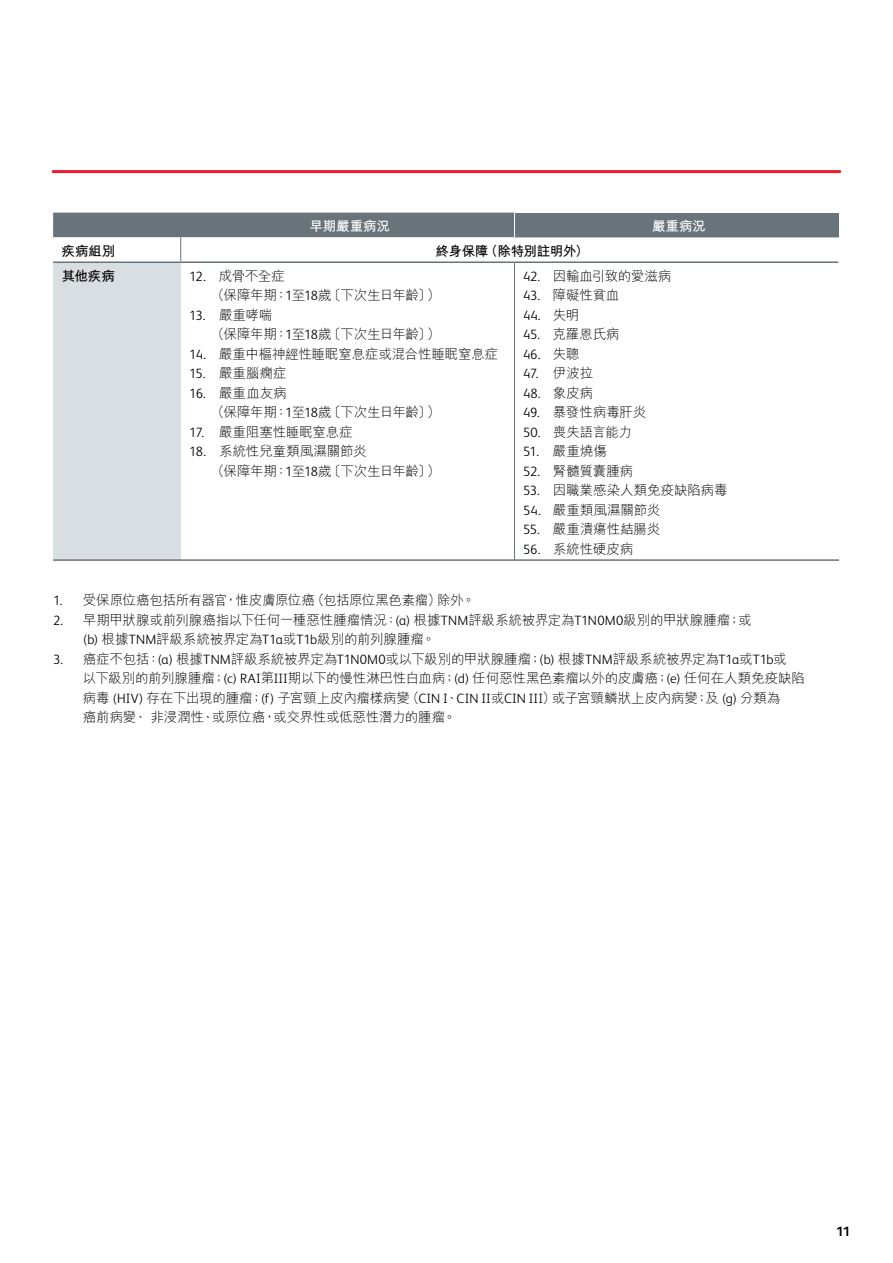
<style>
.page{position:relative;width:893px;height:1263px;background:#fff}
.page>*{position:absolute;margin:0;border:0;box-sizing:border-box;transform-origin:0 0}
.t1{font:300 13.5px/19.5px "M Hei HK";letter-spacing:-.015em;color:#000}
.t2{font:300 13.5px "FS Albert Pro";color:#000}
.t3{font:700 13.5px "M Hei HK";letter-spacing:-.015em;color:#000}
.t4{font:300 13.5px "M Hei HK";letter-spacing:.005em;color:#000}
.t5{font:700 13.5px "M Hei HK";letter-spacing:-.01em;color:#fff}
.t6{font:700 13.5px "FS Albert Pro";color:#000}
.s1{font-family:"FS Albert Pro"}
.s2{font-family:"M Hei HK"}
</style>
<div class="page">
<div style="left:53px;top:262px;width:128px;height:298px;background:#d9dee2"></div>
<hr style="left:514px;top:263px;width:1px;height:298px;background:#68737a">
<hr style="left:53px;top:559px;width:128px;height:2px;background:#68737a">
<hr style="left:181px;top:559px;width:333px;height:2px;background:#68737a">
<hr style="left:515px;top:559px;width:324px;height:2px;background:#68737a">
<hr style="left:53px;top:261px;width:128px;height:2px;background:#68737a">
<hr style="left:181px;top:261px;width:333px;height:2px;background:#68737a">
<hr style="left:514px;top:261px;width:324px;height:2px;background:#68737a">
<svg style="left:53px;top:213px;width:786px;height:49px"></svg>
<hr style="left:53px;top:170px;width:787px;height:3px;background:#ed1c2e">
<p class="t5" style="left:310px;top:216px;width:82px">早期嚴重病況</p>
<p class="t5" style="left:652px;top:216px;width:55px">嚴重病況</p>
<p class="t3" style="left:62px;top:241px;width:55px">疾病組別</p>
<p class="t3" style="left:435px;top:241px;width:155px">終身保障（除特別註明外）</p>
<p class="t3" style="left:62px;top:266px;width:55px">其他疾病</p>
<p class="t1" style="left:211px;top:266px;width:231px;text-indent:-22px"><span class="s1">12.</span> 成骨不全症<br>（保障年期：<span class="s1">1</span>至<span class="s1">18</span>歲〔下次生日年齡〕）</p>
<p class="t1" style="left:211px;top:305px;width:231px;text-indent:-22px"><span class="s1">13.</span> 嚴重哮喘<br>（保障年期：<span class="s1">1</span>至<span class="s1">18</span>歲〔下次生日年齡〕）</p>
<p class="t1" style="left:189px;top:344px;width:311px"><span class="s1">14.</span> 嚴重中樞神經性睡眠窒息症或混合性睡眠窒息症</p>
<p class="t1" style="left:189px;top:363px;width:99px"><span class="s1">15.</span> 嚴重腦癇症</p>
<p class="t1" style="left:211px;top:383px;width:231px;text-indent:-22px"><span class="s1">16.</span> 嚴重血友病<br>（保障年期：<span class="s1">1</span>至<span class="s1">18</span>歲〔下次生日年齡〕）</p>
<p class="t1" style="left:189px;top:422px;width:165px"><span class="s1">17.</span> 嚴重阻塞性睡眠窒息症</p>
<p class="t1" style="left:211px;top:441px;width:231px;text-indent:-22px"><span class="s1">18.</span> 系統性兒童類風濕關節炎<br>（保障年期：<span class="s1">1</span>至<span class="s1">18</span>歲〔下次生日年齡〕）</p>
<p class="t1" style="left:523px;top:266px;width:150px"><span class="s1">42.</span> 因輸血引致的愛滋病</p>
<p class="t1" style="left:523px;top:285px;width:98px"><span class="s1">43.</span> 障礙性貧血</p>
<p class="t2" style="left:523px;top:306px;width:58px">44. <span class="s2">失明</span></p>
<p class="t1" style="left:523px;top:324px;width:98px"><span class="s1">45.</span> 克羅恩氏病</p>
<p class="t2" style="left:523px;top:345px;width:58px">46. <span class="s2">失聰</span></p>
<p class="t2" style="left:523px;top:364px;width:72px">47. <span class="s2">伊波拉</span></p>
<p class="t2" style="left:523px;top:384px;width:72px">48. <span class="s2">象皮病</span></p>
<p class="t1" style="left:523px;top:402px;width:125px"><span class="s1">49.</span> 暴發性病毒肝炎</p>
<p class="t1" style="left:523px;top:422px;width:110px"><span class="s1">50.</span> 喪失語言能力</p>
<p class="t1" style="left:523px;top:441px;width:85px"><span class="s1">51.</span> 嚴重燒傷</p>
<p class="t1" style="left:523px;top:461px;width:112px"><span class="s1">52.</span> 腎髓質囊腫病</p>
<p class="t1" style="left:523px;top:480px;width:206px"><span class="s1">53.</span> 因職業感染人類免疫缺陷病毒</p>
<p class="t1" style="left:523px;top:500px;width:139px"><span class="s1">54.</span> 嚴重類風濕關節炎</p>
<p class="t4" style="left:523px;top:522px;width:139px"><span class="s1">55.</span> 嚴重潰瘍性結腸炎</p>
<p class="t1" style="left:523px;top:539px;width:112px"><span class="s1">56.</span> 系統性硬皮病</p>
<p class="t1" style="left:53px;top:590px;width:424px"><span class="s1">1.</span> 受保原位癌包括所有器官，惟皮膚原位癌（包括原位黑色素瘤）除外。</p>
<p class="t1" style="left:83px;top:610px;width:670px;text-indent:-30px"><span class="s1">2.</span> 早期甲狀腺或前列腺癌指以下任何一種惡性腫瘤情況：<span class="s1">(a)</span> 根據<span class="s1">TNM</span>評級系統被界定為<span class="s1">T1N0M0</span>級別的甲狀腺腫瘤；或<span class="s1">(b)</span> 根據<span class="s1">TNM</span>評級系統被界定為<span class="s1">T1a</span>或<span class="s1">T1b</span>級別的前列腺腫瘤。</p>
<p class="t1" style="left:83px;top:649px;width:724px;text-indent:-30px"><span class="s1">3.</span> 癌症不包括：<span class="s1">(a)</span> 根據<span class="s1">TNM</span>評級系統被界定為<span class="s1">T1N0M0</span>或以下級別的甲狀腺腫瘤；<span class="s1">(b)</span> 根據<span class="s1">TNM</span>評級系統被界定為<span class="s1">T1a</span>或<span class="s1">T1b</span>或<br>以下級別的前列腺腫瘤；<span class="s1">(c) RAI</span>第<span class="s1">III</span>期以下的慢性淋巴性白血病；<span class="s1">(d)</span> 任何惡性黑色素瘤以外的皮膚癌；<span class="s1">(e)</span> 任何在人類免疫缺陷病毒 <span class="s1">(HIV)</span> 存在下出現的腫瘤；<span class="s1">(f)</span> 子宮頸上皮內瘤樣病變（<span class="s1">CIN I</span>、<span class="s1">CIN II</span>或<span class="s1">CIN III</span>）或子宮頸鱗狀上皮內病變；及 <span class="s1">(g)</span> 分類為<br>癌前病變、非浸潤性、或原位癌，或交界性或低惡性潛力的腫瘤。</p>
<p class="t6" style="left:836px;top:1222px;width:16px">11</p>
</div>
